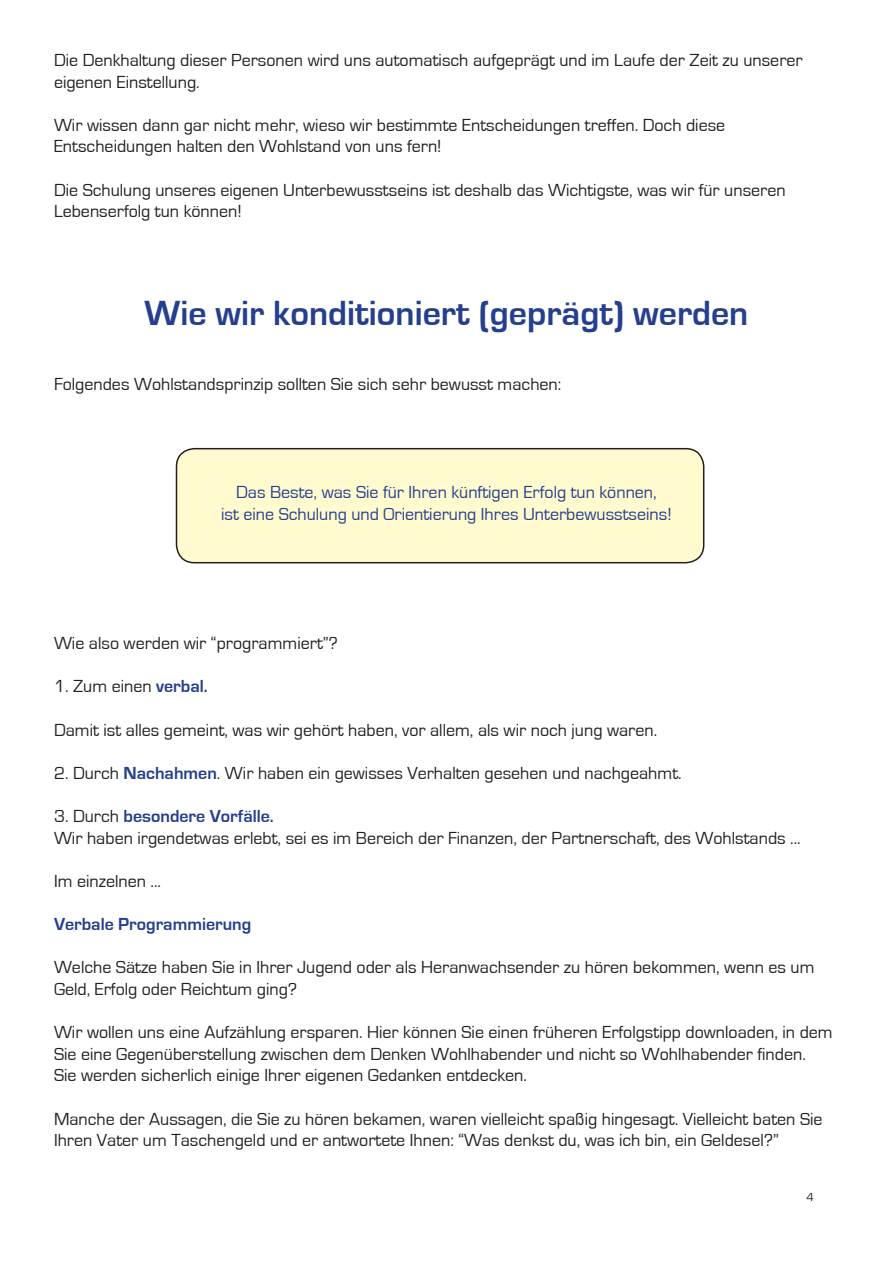
<style>
.page{position:relative;width:893px;height:1263px;background:#fff}
.page>*{position:absolute;margin:0;border:0;box-sizing:border-box;transform-origin:0 0}
.t1{font:700 36px "Eurostile";color:#253f8e}
.t2{font:18px/21.6px "Eurostile";color:#231f20}
.t3{font:18px/21.6px "Eurostile";color:#253f8e;text-align:center}
.t4{font:700 18px "Eurostile";color:#253f8e}
.s1{font-weight:700;color:#253f8e}
</style>
<div class="page">
<div style="left:176px;top:449px;width:528px;height:114px;background:#fffbce;border-radius:18px"></div>
<div style="left:176px;top:448px;width:528px;height:115px;border:2px solid #231f20;border-radius:18px"></div>
<p class="t2" style="left:54px;top:50px;width:750px">Die Denkhaltung dieser Personen wird uns automatisch aufgeprägt und im Laufe der Zeit zu unserer eigenen Einstellung.</p>
<p class="t2" style="left:54px;top:114px;width:673px">Wir wissen dann gar nicht mehr, wieso wir bestimmte Entscheidungen treffen. Doch diese<br>Entscheidungen halten den Wohlstand von uns fern!</p>
<p class="t2" style="left:54px;top:179px;width:733px">Die Schulung unseres eigenen Unterbewusstseins ist deshalb das Wichtigste, was wir für unseren<br>Lebenserfolg tun können!</p>
<h1 class="t1" style="left:144px;top:294px;width:605px">Wie wir konditioniert (geprägt) werden</h1>
<p class="t2" style="left:54px;top:374px;width:509px">Folgendes Wohlstandsprinzip sollten Sie sich sehr bewusst machen:</p>
<p class="t3" style="left:221px;top:482px;width:452px">Das Beste, was Sie für Ihren künftigen Erfolg tun können,<br>ist eine Schulung und Orientierung Ihres Unterbewusstseins!</p>
<p class="t2" style="left:54px;top:633px;width:285px">Wie also werden wir “programmiert”?</p>
<p class="t2" style="left:54px;top:676px;width:155px">1. Zum einen <span class="s1">verbal.</span></p>
<p class="t2" style="left:54px;top:719px;width:605px">Damit ist alles gemeint, was wir gehört haben, vor allem, als wir noch jung waren.</p>
<p class="t2" style="left:54px;top:762px;width:629px">2. Durch <span class="s1">Nachahmen</span>. Wir haben ein gewisses Verhalten gesehen und nachgeahmt.</p>
<p class="t2" style="left:54px;top:806px;width:748px">3. Durch <span class="s1">besondere Vorfälle.<br></span>Wir haben irgendetwas erlebt, sei es im Bereich der Finanzen, der Partnerschaft, des Wohlstands ...</p>
<p class="t2" style="left:54px;top:870px;width:109px">Im einzelnen ...</p>
<p class="t4" style="left:54px;top:914px;width:199px">Verbale Programmierung</p>
<p class="t2" style="left:54px;top:957px;width:762px">Welche Sätze haben Sie in Ihrer Jugend oder als Heranwachsender zu hören bekommen, wenn es um<br>Geld, Erfolg oder Reichtum ging?</p>
<p class="t2" style="left:54px;top:1022px;width:780px">Wir wollen uns eine Aufzählung ersparen. Hier können Sie einen früheren Erfolgstipp downloaden, in dem<br>Sie eine Gegenüberstellung zwischen dem Denken Wohlhabender und nicht so Wohlhabender finden.<br>Sie werden sicherlich einige Ihrer eigenen Gedanken entdecken.</p>
<p class="t2" style="left:54px;top:1108px;width:770px">Manche der Aussagen, die Sie zu hören bekamen, waren vielleicht spaßig hingesagt. Vielleicht baten Sie<br>Ihren Vater um Taschengeld und er antwortete Ihnen: “Was denkst du, was ich bin, ein Geldesel?”</p>
</div>
